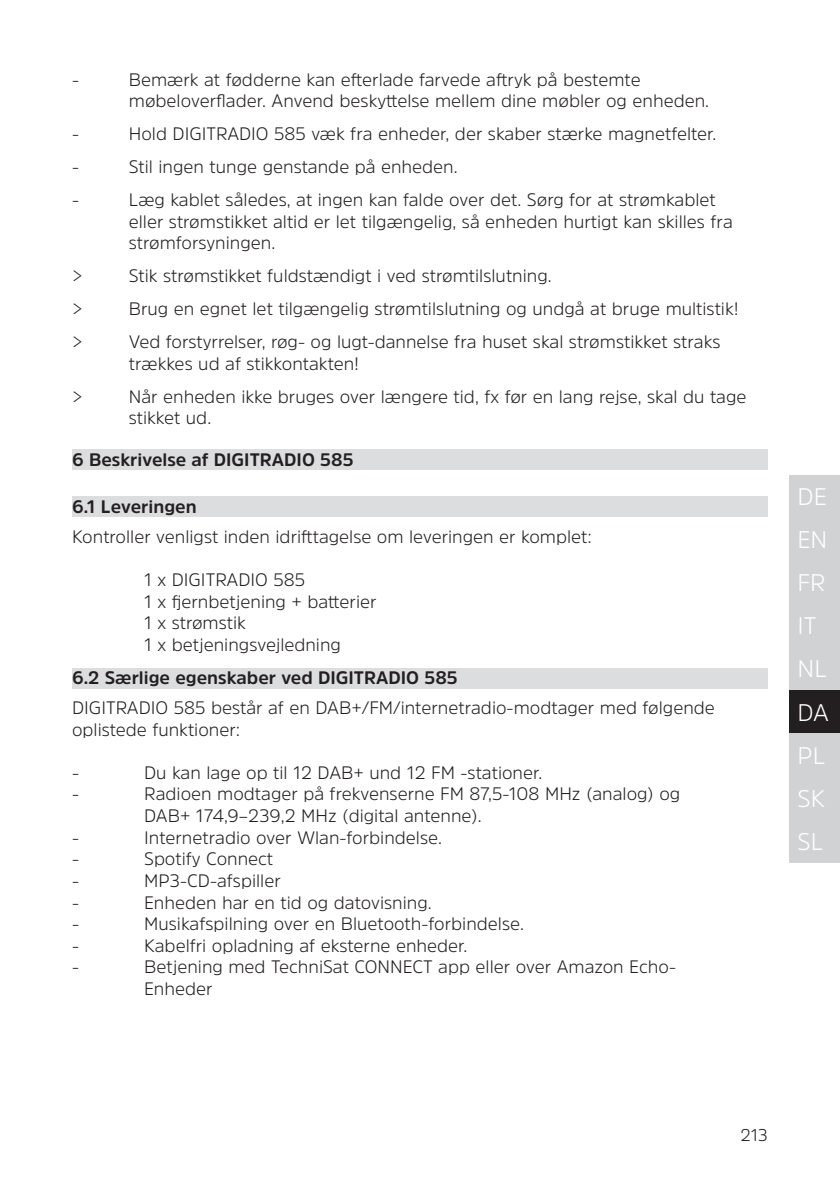
<style>
.page{position:relative;width:840px;height:1191px;background:#fff}
.page>*{position:absolute;margin:0;border:0;box-sizing:border-box;transform-origin:0 0}
.t1{font:300 24px/43px "Amsi Pro";color:#fff}
.Einzug{font:300 18px/21.6px "Amsi Pro";color:#231f20}
.t2{font:700 18px "Amsi Pro";color:#231f20}
.t3{font:300 17px "Amsi Pro";color:#231f20}
</style>
<div class="page">
<div style="left:788px;top:518px;width:51px;height:43px;background:#d1d2d4"></div>
<div style="left:788px;top:561px;width:51px;height:43px;background:#d1d2d4"></div>
<div style="left:788px;top:604px;width:51px;height:43px;background:#d1d2d4"></div>
<div style="left:788px;top:647px;width:51px;height:43px;background:#d1d2d4"></div>
<div style="left:788px;top:690px;width:51px;height:43px;background:#231f20"></div>
<div style="left:788px;top:733px;width:51px;height:43px;background:#d1d2d4"></div>
<div style="left:788px;top:776px;width:51px;height:43px;background:#d1d2d4"></div>
<div style="left:788px;top:819px;width:51px;height:43px;background:#d1d2d4"></div>
<div style="left:788px;top:475px;width:51px;height:43px;background:#d1d2d4"></div>
<div style="left:72px;top:449px;width:695px;height:21px;background:#dcdddf"></div>
<div style="left:72px;top:496px;width:695px;height:21px;background:#dcdddf"></div>
<div style="left:72px;top:667px;width:695px;height:21px;background:#dcdddf"></div>
<p class="Einzug" style="left:72px;top:68px;width:9px">-</p>
<p class="Einzug" style="left:129px;top:68px;width:581px">Bemærk at fødderne kan efterlade farvede aftryk på bestemte møbeloverflader. Anvend beskyttelse mellem dine møbler og enheden.</p>
<p class="Einzug" style="left:72px;top:122px;width:9px">-</p>
<p class="Einzug" style="left:129px;top:122px;width:588px">Hold DIGITRADIO 585 væk fra enheder, der skaber stærke magnetfelter.</p>
<p class="Einzug" style="left:72px;top:155px;width:9px">-</p>
<p class="Einzug" style="left:129px;top:155px;width:330px">Stil ingen tunge genstande på enheden.</p>
<p class="Einzug" style="left:72px;top:188px;width:9px">-</p>
<p class="Einzug" style="left:129px;top:188px;width:605px">Læg kablet således, at ingen kan falde over det. Sørg for at strømkablet eller strømstikket altid er let tilgængelig, så enheden hurtigt kan skilles fra strømforsyningen.</p>
<p class="Einzug" style="left:72px;top:264px;width:12px">&gt;</p>
<p class="Einzug" style="left:129px;top:264px;width:424px">Stik strømstikket fuldstændigt i ved strømtilslutning.</p>
<p class="Einzug" style="left:72px;top:297px;width:12px">&gt;</p>
<p class="Einzug" style="left:129px;top:297px;width:611px">Brug en egnet let tilgængelig strømtilslutning og undgå at bruge multistik!</p>
<p class="Einzug" style="left:72px;top:330px;width:12px">&gt;</p>
<p class="Einzug" style="left:129px;top:330px;width:593px">Ved forstyrrelser, røg- og lugt-dannelse fra huset skal strømstikket straks trækkes ud af stikkontakten!</p>
<p class="Einzug" style="left:72px;top:385px;width:12px">&gt;</p>
<p class="Einzug" style="left:129px;top:385px;width:619px">Når enheden ikke bruges over længere tid, fx før en lang rejse, skal du tage stikket ud.</p>
<p class="t2" style="left:72px;top:447px;width:283px">6 Beskrivelse af DIGITRADIO 585</p>
<p class="t2" style="left:72px;top:494px;width:126px">6.1 Leveringen</p>
<p class="Einzug" style="left:72px;top:525px;width:521px">Kontroller venligst inden idrifttagelse om leveringen er komplet:</p>
<p class="Einzug" style="left:144px;top:568px;width:162px">1 x DIGITRADIO 585</p>
<p class="Einzug" style="left:144px;top:590px;width:234px">1 x fjernbetjening + batterier</p>
<p class="Einzug" style="left:144px;top:611px;width:103px">1 x strømstik</p>
<p class="Einzug" style="left:144px;top:633px;width:198px">1 x betjeningsvejledning</p>
<p class="t2" style="left:72px;top:665px;width:387px">6.2 Særlige egenskaber ved DIGITRADIO 585</p>
<p class="Einzug" style="left:72px;top:696px;width:644px">DIGITRADIO 585 består af en DAB+/FM/internetradio-modtager med følgende oplistede funktioner:</p>
<p class="Einzug" style="left:72px;top:761px;width:9px">-</p>
<p class="Einzug" style="left:144px;top:761px;width:399px">Du kan lage op til 12 DAB+ und 12 FM -stationer.</p>
<p class="Einzug" style="left:72px;top:783px;width:9px">-</p>
<p class="Einzug" style="left:144px;top:783px;width:537px">Radioen modtager på frekvenserne FM 87,5-108 MHz (analog) og<br>DAB+ 174,9–239,2 MHz (digital antenne).</p>
<p class="Einzug" style="left:72px;top:826px;width:9px">-</p>
<p class="Einzug" style="left:144px;top:826px;width:299px">Internetradio over Wlan-forbindelse.</p>
<p class="Einzug" style="left:72px;top:847px;width:9px">-</p>
<p class="Einzug" style="left:144px;top:847px;width:130px">Spotify Connect</p>
<p class="Einzug" style="left:72px;top:869px;width:9px">-</p>
<p class="Einzug" style="left:144px;top:869px;width:138px">MP3-CD-afspiller</p>
<p class="Einzug" style="left:72px;top:891px;width:9px">-</p>
<p class="Einzug" style="left:144px;top:891px;width:289px">Enheden har en tid og datovisning.</p>
<p class="Einzug" style="left:72px;top:912px;width:9px">-</p>
<p class="Einzug" style="left:144px;top:912px;width:381px">Musikafspilning over en Bluetooth-forbindelse.</p>
<p class="Einzug" style="left:72px;top:934px;width:9px">-</p>
<p class="Einzug" style="left:144px;top:934px;width:324px">Kabelfri opladning af eksterne enheder.</p>
<p class="Einzug" style="left:72px;top:955px;width:9px">-</p>
<p class="Einzug" style="left:144px;top:955px;width:533px">Betjening med TechniSat CONNECT app eller over Amazon Echo-<br>Enheder</p>
<h1 class="t1" style="left:797px;top:474px;width:33px">DE<br>EN<br>FR<br>IT<br>NL<br>DA<br>PL<br>SK<br>SL</h1>
<p class="t3" style="left:740px;top:1123px;width:29px">213</p>
</div>
